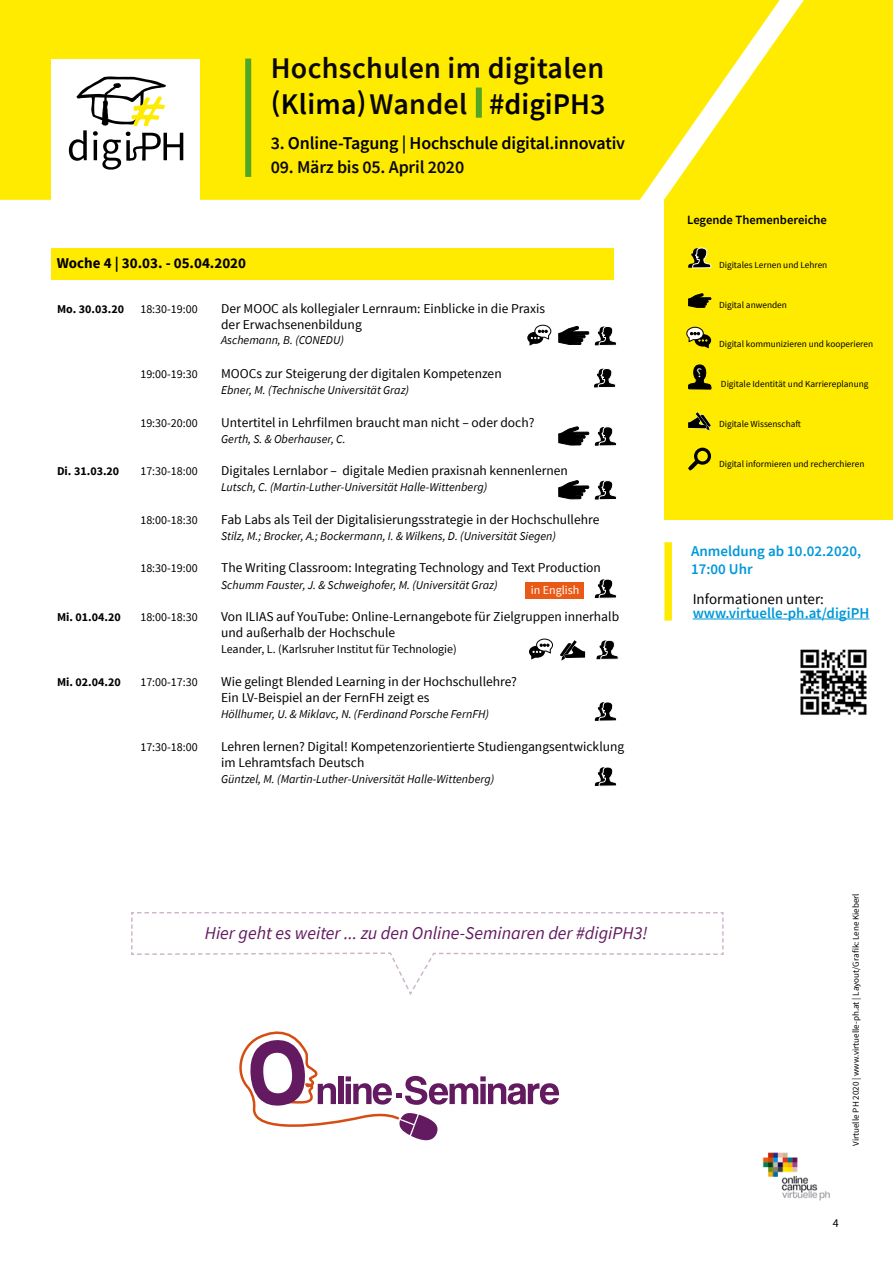
<style>
.page{position:relative;width:893px;height:1263px;background:#fff}
.page>*{position:absolute;margin:0;border:0;box-sizing:border-box;transform-origin:0 0}
.t1{font:600 30px/36px "Source Sans Pro";letter-spacing:.01em;color:#0c0804}
.t2{font:italic 18px "Source Sans Pro";color:#631a60}
.t3{font:600 18px "Source Sans Pro";letter-spacing:-.01em;color:#000}
.t4{font:600 18px "Source Sans Pro";letter-spacing:-.01em;color:#0c0804}
.t5{font:600 15px/18px "Source Sans Pro";color:#0098d8}
.t6{font:700 15px "Source Sans Pro";color:#000}
.t7{font:15px "Source Sans Pro";color:#000}
.t8{font:13.5px/16.2px "Source Sans Pro";color:#000}
.t9{font:600 12.6px "Source Sans Pro";color:#000}
.t10{font:italic 12px "Source Sans Pro";color:#000}
.t11{font:12px "Source Sans Pro";color:#000}
.t12{font:700 12px "Source Sans Pro";color:#000}
.t13{font:12px "Source Sans Pro";color:#fff}
.t14{font:9.3px "Source Sans Pro";color:#000}
.t15{font:9px "Source Sans Pro";color:#000}
.s1{color:#000}
.s2{color:#0c0804}
</style>
<div class="page">
<img style="left:800px;top:649px;width:67px;height:66px">
<hr style="left:693px;top:619px;width:176px;height:1px;background:#0098d8">
<div style="left:664px;top:542px;width:8px;height:79px;background:#ffeb00"></div>
<div style="left:51px;top:248px;width:562px;height:32px;background:#ffeb00"></div>
<svg style="left:131px;top:912px;width:593px;height:83px"></svg>
<svg style="left:239px;top:1031px;width:320px;height:109px"></svg>
<svg style="left:594px;top:368px;width:22px;height:20px"></svg>
<svg style="left:595px;top:326px;width:22px;height:20px"></svg>
<svg style="left:558px;top:326px;width:31px;height:19px"></svg>
<svg style="left:527px;top:325px;width:24px;height:21px"></svg>
<svg style="left:595px;top:427px;width:22px;height:19px"></svg>
<svg style="left:558px;top:427px;width:31px;height:18px"></svg>
<svg style="left:595px;top:480px;width:21px;height:20px"></svg>
<svg style="left:558px;top:480px;width:31px;height:19px"></svg>
<svg style="left:595px;top:579px;width:22px;height:19px"></svg>
<div style="left:526px;top:582px;width:58px;height:16px;background:#ea5a17"></div>
<svg style="left:596px;top:640px;width:22px;height:19px"></svg>
<svg style="left:529px;top:639px;width:24px;height:20px"></svg>
<svg style="left:560px;top:640px;width:25px;height:21px"></svg>
<svg style="left:595px;top:702px;width:22px;height:19px"></svg>
<svg style="left:595px;top:767px;width:22px;height:19px"></svg>
<div style="left:0;top:0;width:893px;height:200px;background:#ffeb00"></div>
<div style="left:664px;top:200px;width:229px;height:320px;background:#ffeb00"></div>
<div style="left:51px;top:60px;width:149px;height:149px;background:#fff"></div>
<svg style="left:69px;top:77px;width:114px;height:93px"></svg>
<svg style="left:688px;top:248px;width:23px;height:20px"></svg>
<svg style="left:688px;top:294px;width:23px;height:14px"></svg>
<svg style="left:686px;top:327px;width:25px;height:21px"></svg>
<svg style="left:688px;top:412px;width:23px;height:19px"></svg>
<svg style="left:688px;top:448px;width:23px;height:23px"></svg>
<img style="left:762px;top:1152px;width:68px;height:49px">
<div style="left:245px;top:59px;width:6px;height:118px;background:#52a625"></div>
<div style="left:476px;top:88px;width:6px;height:30px;background:#52a625"></div>
<svg style="left:688px;top:365px;width:23px;height:24px"></svg>
<h1 class="t1" style="left:271px;top:50px;width:336px">Hochschulen im digitalen <span class="s1">(Klima)</span>Wandel <span class="s1">#digiPH3</span></h1>
<h2 class="t3" style="left:271px;top:131px;width:356px"><span class="s2">3.</span> Online-Tagung | Hochschule digital.innovativ</h2>
<h2 class="t4" style="left:271px;top:155px;width:195px">09. März bis 05. April 2020</h2>
<p class="t6" style="left:57px;top:253px;width:191px">Woche 4 | 30.03. - 05.04.2020</p>
<p class="t12" style="left:57px;top:302px;width:68px">Mo. 30.03.20</p>
<p class="t11" style="left:140px;top:302px;width:59px">18:30-19:00</p>
<p class="t8" style="left:221px;top:301px;width:325px">Der MOOC als kollegialer Lernraum: Einblicke in die Praxis der Erwachsenenbildung</p>
<p class="t10" style="left:221px;top:332px;width:124px">Aschemann, B. (CONEDU)</p>
<p class="t11" style="left:140px;top:367px;width:59px">19:00-19:30</p>
<p class="t8" style="left:221px;top:366px;width:282px">MOOCs zur Steigerung der digitalen Kompetenzen</p>
<p class="t10" style="left:221px;top:383px;width:189px">Ebner, M. (Technische Universität Graz)</p>
<p class="t11" style="left:140px;top:415px;width:59px">19:30-20:00</p>
<p class="t8" style="left:221px;top:414px;width:315px">Untertitel in Lehrfilmen braucht man nicht – oder doch?</p>
<p class="t10" style="left:221px;top:431px;width:126px">Gerth, S. &amp; Oberhauser, C.</p>
<p class="t12" style="left:57px;top:464px;width:64px">Di. 31.03.20</p>
<p class="t11" style="left:140px;top:464px;width:59px">17:30-18:00</p>
<p class="t8" style="left:221px;top:463px;width:348px">Digitales Lernlabor – digitale Medien praxisnah kennenlernen</p>
<p class="t10" style="left:221px;top:480px;width:268px">Lutsch, C. (Martin-Luther-Universität Halle-Wittenberg)</p>
<p class="t11" style="left:140px;top:512px;width:59px">18:00-18:30</p>
<p class="t8" style="left:221px;top:511px;width:380px">Fab Labs als Teil der Digitalisierungsstrategie in der Hochschullehre</p>
<p class="t10" style="left:221px;top:528px;width:336px">Stilz, M.; Brocker, A.; Bockermann, I. &amp; Wilkens, D. (Universität Siegen)</p>
<p class="t11" style="left:140px;top:561px;width:59px">18:30-19:00</p>
<p class="t8" style="left:221px;top:560px;width:381px">The Writing Classroom: Integrating Technology and Text Production</p>
<p class="t10" style="left:221px;top:577px;width:278px">Schumm Fauster, J. &amp; Schweighofer, M. (Universität Graz)</p>
<p class="t12" style="left:57px;top:609px;width:65px">Mi. 01.04.20</p>
<p class="t11" style="left:140px;top:610px;width:59px">18:00-18:30</p>
<p class="t8" style="left:221px;top:609px;width:399px">Von ILIAS auf YouTube: Online-Lernangebote für Zielgruppen innerhalb und außerhalb der Hochschule</p>
<p class="t11" style="left:221px;top:642px;width:237px">Leander, L. (Karlsruher Institut für Technologie)</p>
<p class="t12" style="left:57px;top:674px;width:65px">Mi. 02.04.20</p>
<p class="t11" style="left:140px;top:674px;width:59px">17:00-17:30</p>
<p class="t8" style="left:221px;top:673px;width:297px">Wie gelingt Blended Learning in der Hochschullehre?<br>Ein LV-Beispiel an der FernFH zeigt es</p>
<p class="t10" style="left:221px;top:707px;width:269px">Höllhumer, U. &amp; Miklavc, N. (Ferdinand Porsche FernFH)</p>
<p class="t11" style="left:140px;top:739px;width:59px">17:30-18:00</p>
<p class="t8" style="left:221px;top:738px;width:405px">Lehren lernen? Digital! Kompetenzorientierte Studiengangsentwicklung im Lehramtsfach Deutsch</p>
<p class="t10" style="left:221px;top:771px;width:275px">Güntzel, M. (Martin-Luther-Universität Halle-Wittenberg)</p>
<p class="t13" style="left:531px;top:583px;width:50px">in English</p>
<p class="t9" style="left:687px;top:211px;width:141px">Legende Themenbereiche</p>
<p class="t14" style="left:719px;top:259px;width:110px">Digitales Lernen und Lehren</p>
<p class="t14" style="left:719px;top:299px;width:69px">Digital anwenden</p>
<p class="t14" style="left:719px;top:338px;width:156px">Digital kommunizieren und kooperieren</p>
<p class="t14" style="left:721px;top:378px;width:149px">Digitale Identität und Karriereplanung</p>
<p class="t14" style="left:719px;top:418px;width:84px">Digitale Wissenschaft</p>
<p class="t14" style="left:719px;top:458px;width:147px">Digital informieren und recherchieren</p>
<p class="t5" style="left:691px;top:542px;width:172px">Anmeldung ab 10.02.2020,<br>17:00 Uhr</p>
<p class="t7" style="left:693px;top:590px;width:133px">Informationen unter:</p>
<p class="t5" style="left:693px;top:604px;width:178px">www.virtuelle-ph.at/digiPH</p>
<h2 class="t2" style="left:205px;top:921px;width:444px">Hier geht es weiter ... zu den Online-Seminaren der #digiPH3!</h2>
<p class="t15" style="left:850px;top:1146px;width:254px;rotate:-90deg">Virtuelle PH 2020 | www.virtuelle-ph.at | Layout/Grafik: Lene Kieberl</p>
<p class="t11" style="left:833px;top:1216px;width:7px">4</p>
</div>
